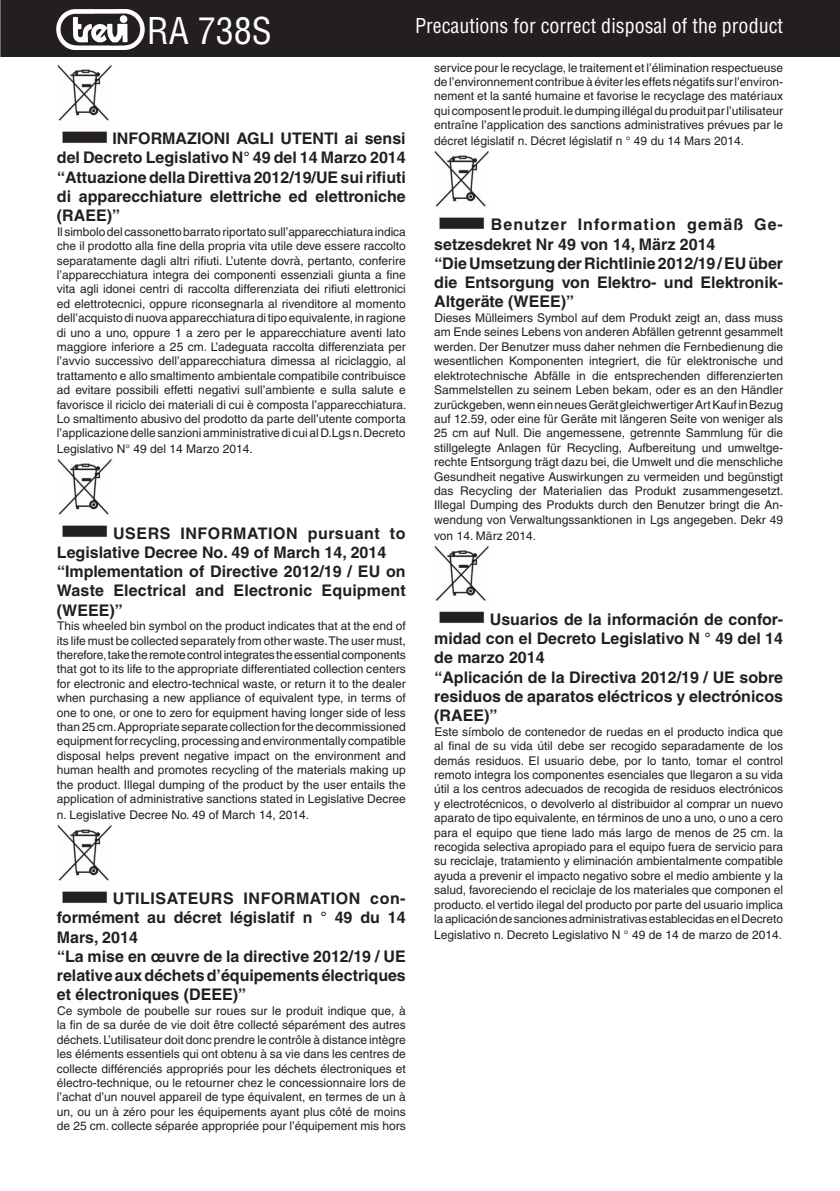
<style>
.page{position:relative;width:840px;height:1191px;background:#fff}
.page>*{position:absolute;margin:0;border:0;box-sizing:border-box;transform-origin:0 0}
.t1{font:condensed 36px "Helvetica";color:#fff}
.t2{font:condensed 20px "Helvetica";color:#fff}
.t3{font:700 16px/19.2px "Helvetica";color:#231f20}
.t4{font:12px/14.4px "Helvetica";color:#231f20;text-align:justify}
</style>
<div class="page">
<div style="left:1px;top:0;width:838px;height:56px;background:#231f20"></div>
<div style="left:1px;top:0;width:838px;height:57px;border:1px solid #231f20"></div>
<img style="left:57px;top:9px;width:87px;height:40px">
<img style="left:57px;top:64px;width:55px;height:79px">
<img style="left:57px;top:458px;width:55px;height:79px">
<img style="left:57px;top:824px;width:55px;height:79px">
<img style="left:434px;top:150px;width:55px;height:79px">
<img style="left:434px;top:545px;width:55px;height:78px">
<h1 class="t1" style="left:147px;top:8px;width:127px">RA 738S</h1>
<h3 class="t3" style="left:57px;top:129px;width:350px;text-align:justify;text-indent:56px">INFORMAZIONI AGLI UTENTI ai sensi del Decreto Legislativo N° 49 del 14 Marzo 2014 “Attuazione della Direttiva 2012/19/UE sui rifiuti di apparecchiature elettriche ed elettroniche (RAEE)”</h3>
<p class="t4" style="left:57px;top:224px;width:351px">Il simbolo del cassonetto barrato riportato sull’apparecchiatura indica che il prodotto alla fine della propria vita utile deve essere raccolto separatamente dagli altri rifiuti. L’utente dovrà, pertanto, conferire l’apparecchiatura integra dei componenti essenziali giunta a fine vita agli idonei centri di raccolta differenziata dei rifiuti elettronici ed elettrotecnici, oppure riconsegnarla al rivenditore al momento dell’acquisto di nuova apparecchiatura di tipo equivalente, in ragione di uno a uno, oppure 1 a zero per le apparecchiature aventi lato maggiore inferiore a 25 cm. L’adeguata raccolta differenziata per l’avvio successivo dell’apparecchiatura dimessa al riciclaggio, al trattamento e allo smaltimento ambientale compatibile contribuisce ad evitare possibili effetti negativi sull’ambiente e sulla salute e favorisce il riciclo dei materiali di cui è composta l’apparecchiatura.<br>Lo smaltimento abusivo del prodotto da parte dell’utente comporta l’applicazione delle sanzioni amministrative di cui al D.Lgs n. Decreto</p>
<p class="t4" style="left:57px;top:442px;width:197px">Legislativo N° 49 del 14 Marzo 2014.</p>
<h3 class="t3" style="left:57px;top:523px;width:350px;text-indent:56px">USERS INFORMATION pursuant to Legislative Decree No. 49 of March 14, 2014 “Implementation of Directive 2012/19 / EU on Waste Electrical and Electronic Equipment (WEEE)”</h3>
<p class="t4" style="left:57px;top:619px;width:350px">This wheeled bin symbol on the product indicates that at the end of its life must be collected separately from other waste. The user must, therefore, take the remote control integrates the essential components that got to its life to the appropriate differentiated collection centers for electronic and electro-technical waste, or return it to the dealer when purchasing a new appliance of equivalent type, in terms of one to one, or one to zero for equipment having longer side of less than 25 cm. Appropriate separate collection for the decommissioned equipment for recycling, processing and environmentally compatible disposal helps prevent negative impact on the environment and human health and promotes recycling of the materials making up the product. Illegal dumping of the product by the user entails the application of administrative sanctions stated in Legislative Decree</p>
<p class="t4" style="left:57px;top:807px;width:253px">n. Legislative Decree No. 49 of March 14, 2014.</p>
<h3 class="t3" style="left:57px;top:888px;width:350px;text-indent:56px">UTILISATEURS INFORMATION con&shy;formément au décret législatif n ° 49 du 14<br>Mars, 2014<br>“La mise en œuvre de la directive 2012/19 / UE relative aux déchets d’équipements électriques et électroniques (DEEE)”</h3>
<p class="t4" style="left:57px;top:1003px;width:350px">Ce symbole de poubelle sur roues sur le produit indique que, à la fin de sa durée de vie doit être collecté séparément des autres déchets. L’utilisateur doit donc prendre le contrôle à distance intègre les éléments essentiels qui ont obtenu à sa vie dans les centres de collecte différenciés appropriés pour les déchets électroniques et électro-technique, ou le retourner chez le concessionnaire lors de l’achat d’un nouvel appareil de type équivalent, en termes de un à un, ou un à zéro pour les équipements ayant plus côté de moins de 25 cm. collecte séparée appropriée pour l’équipement mis hors</p>
<h2 class="t2" style="left:415px;top:13px;width:369px">Precautions for correct disposal of the product</h2>
<p class="t4" style="left:434px;top:60px;width:350px">service pour le recyclage, le traitement et l’élimination respectueuse de l’environnement contribue à éviter les effets négatifs sur l’environ&shy;nement et la santé humaine et favorise le recyclage des matériaux qui composent le produit. le dumping illégal du produit par l’utilisateur entraîne l’application des sanctions administratives prévues par le</p>
<p class="t4" style="left:434px;top:134px;width:311px">décret législatif n. Décret législatif n ° 49 du 14 Mars 2014.</p>
<h3 class="t3" style="left:434px;top:215px;width:350px;text-indent:56px">Benutzer Information gemäß Ge&shy;setzesdekret Nr 49 von 14, März 2014<br>“Die Umsetzung der Richtlinie 2012/19 / EU über die Entsorgung von Elektro- und Elektronik-Altgeräte (WEEE)”</h3>
<p class="t4" style="left:434px;top:311px;width:350px">Dieses Mülleimers Symbol auf dem Produkt zeigt an, dass muss am Ende seines Lebens von anderen Abfällen getrennt gesammelt werden. Der Benutzer muss daher nehmen die Fernbedienung die wesentlichen Komponenten integriert, die für elektronische und elektrotechnische Abfälle in die entsprechenden differenzierten Sammelstellen zu seinem Leben bekam, oder es an den Händler zurückgeben, wenn ein neues Gerät gleichwertiger Art Kauf in Bezug auf 12.59, oder eine für Geräte mit längeren Seite von weniger als 25 cm auf Null. Die angemessene, getrennte Sammlung für die stillgelegte Anlagen für Recycling, Aufbereitung und umweltge&shy;rechte Entsorgung trägt dazu bei, die Umwelt und die menschliche Gesundheit negative Auswirkungen zu vermeiden und begünstigt das Recycling der Materialien das Produkt zusammengesetzt.<br>Illegal Dumping des Produkts durch den Benutzer bringt die An&shy;wendung von Verwaltungssanktionen in Lgs angegeben. Dekr 49</p>
<p class="t4" style="left:434px;top:528px;width:103px">von 14. März 2014.</p>
<h3 class="t3" style="left:434px;top:609px;width:350px;text-indent:56px">Usuarios de la información de confor&shy;midad con el Decreto Legislativo N ° 49 del 14 de marzo 2014<br>“Aplicación de la Directiva 2012/19 / UE sobre residuos de aparatos eléctricos y electrónicos (RAEE)”</h3>
<p class="t4" style="left:434px;top:724px;width:350px">Este símbolo de contenedor de ruedas en el producto indica que al final de su vida útil debe ser recogido separadamente de los demás residuos. El usuario debe, por lo tanto, tomar el control remoto integra los componentes esenciales que llegaron a su vida útil a los centros adecuados de recogida de residuos electrónicos y electrotécnicos, o devolverlo al distribuidor al comprar un nuevo aparato de tipo equivalente, en términos de uno a uno, o uno a cero para el equipo que tiene lado más largo de menos de 25 cm. la recogida selectiva apropiado para el equipo fuera de servicio para su reciclaje, tratamiento y eliminación ambientalmente compatible ayuda a prevenir el impacto negativo sobre el medio ambiente y la salud, favoreciendo el reciclaje de los materiales que componen el producto. el vertido ilegal del producto por parte del usuario implica la aplicación de sanciones administrativas establecidas en el Decreto</p>
<p class="t4" style="left:434px;top:927px;width:349px">Legislativo n. Decreto Legislativo N ° 49 de 14 de marzo de 2014.</p>
</div>
